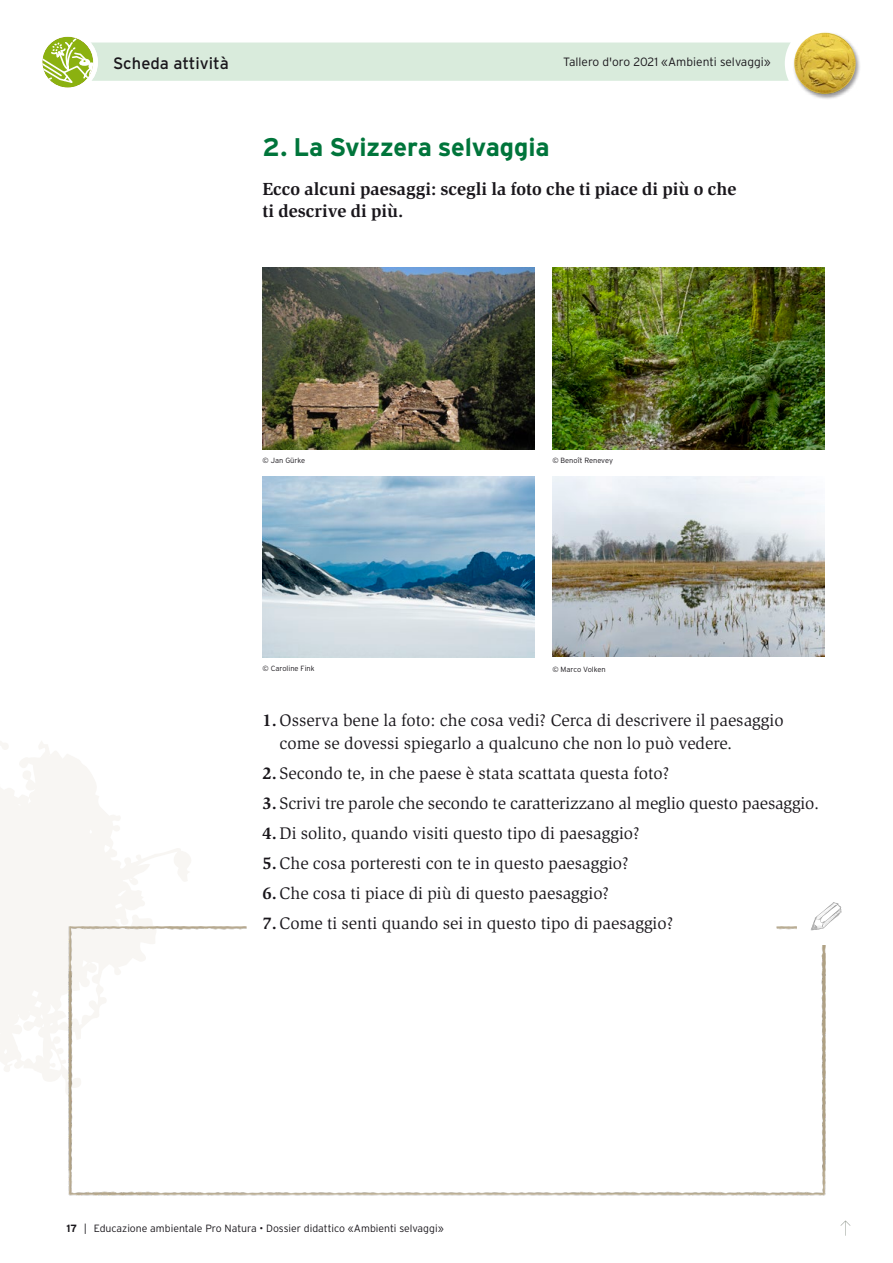
<style>
.page{position:relative;width:893px;height:1263px;background:#fff}
.page>*{position:absolute;margin:0;border:0;box-sizing:border-box;transform-origin:0 0}
.t1{font:700 25.5px "Interstate";letter-spacing:-.01em;color:#00753b}
.t2{font:700 18px/21.6px "Slimbach Std";color:#1a171c}
.t3{font:17.25px/30px "Slimbach Std";color:#1a171c}
.t4{font:16.5px "Interstate";color:#1a171c}
.t5{font:300 12px "Interstate";color:#1a171c}
.t6{font:300 10.5px "Interstate";color:#1a171c}
.t7{font:300 7.5px "Interstate";color:#1a171c}
.s1{font-weight:700}
</style>
<div class="page">
<div style="left:47px;top:43px;width:803px;height:38px;background:#d9ebdc;border-radius:4px"></div>
<svg style="left:42px;top:36px;width:56px;height:52px"></svg>
<div style="left:785px;top:23px;width:80px;height:81px;background:#fff;border-radius:50%"></div>
<div style="left:792px;top:31px;width:68px;height:69px;background:#1a171c;opacity:.45"></div>
<img style="left:794px;top:33px;width:62px;height:61px;border-radius:31px">
<svg style="left:840px;top:1220px;width:10px;height:16px"></svg>
<svg style="left:0;top:741px;width:191px;height:354px;fill:#f8f6f3"></svg>
<img style="left:552px;top:268px;width:272px;height:181px">
<img style="left:263px;top:476px;width:271px;height:181px">
<img style="left:552px;top:477px;width:272px;height:180px">
<img style="left:263px;top:268px;width:271px;height:181px">
<img style="left:68px;top:926px;width:729px;height:18px">
<img style="left:68px;top:944px;width:758px;height:252px">
<svg style="left:811px;top:902px;width:31px;height:28px"></svg>
<p class="t4" style="left:113px;top:53px;width:117px">Scheda attività</p>
<p class="t5" style="left:563px;top:55px;width:209px">Tallero d'oro 2021 «Ambienti selvaggi»</p>
<h1 class="t1" style="left:263px;top:132px;width:288px">2. La Svizzera selvaggia</h1>
<p class="t2" style="left:263px;top:178px;width:475px">Ecco alcuni paesaggi: scegli la foto che ti piace di più o che ti descrive di più.</p>
<p class="t7" style="left:263px;top:456px;width:44px">© Jan Gürke</p>
<p class="t7" style="left:552px;top:456px;width:62px">© Benoît Renevey</p>
<p class="t7" style="left:263px;top:664px;width:54px">© Caroline Fink</p>
<p class="t7" style="left:552px;top:665px;width:55px">© Marco Volken</p>
<p class="t3" style="left:280px;top:708px;width:505px;line-height:23.5px;text-indent:-17px"><span class="s1">1.</span> Osserva bene la foto: che cosa vedi? Cerca di descrivere il paesaggio come se dovessi spiegarlo a qualcuno che non lo può vedere.</p>
<p class="t3" style="left:263px;top:758px;width:408px"><span class="s1">2.</span> Secondo te, in che paese è stata scattata questa foto?</p>
<p class="t3" style="left:263px;top:788px;width:558px"><span class="s1">3.</span> Scrivi tre parole che secondo te caratterizzano al meglio questo paesaggio.</p>
<p class="t3" style="left:263px;top:818px;width:412px"><span class="s1">4.</span> Di solito, quando visiti questo tipo di paesaggio?<br><span class="s1">5.</span>Che cosa porteresti con te in questo paesaggio?<br><span class="s1">6.</span>Che cosa ti piace di più di questo paesaggio?<br><span class="s1">7.</span>Come ti senti quando sei in questo tipo di paesaggio?</p>
<p class="t6" style="left:66px;top:1222px;width:379px"><span class="s1">17</span> | Educazione ambientale Pro Natura • Dossier didattico «Ambienti selvaggi»</p>
</div>
